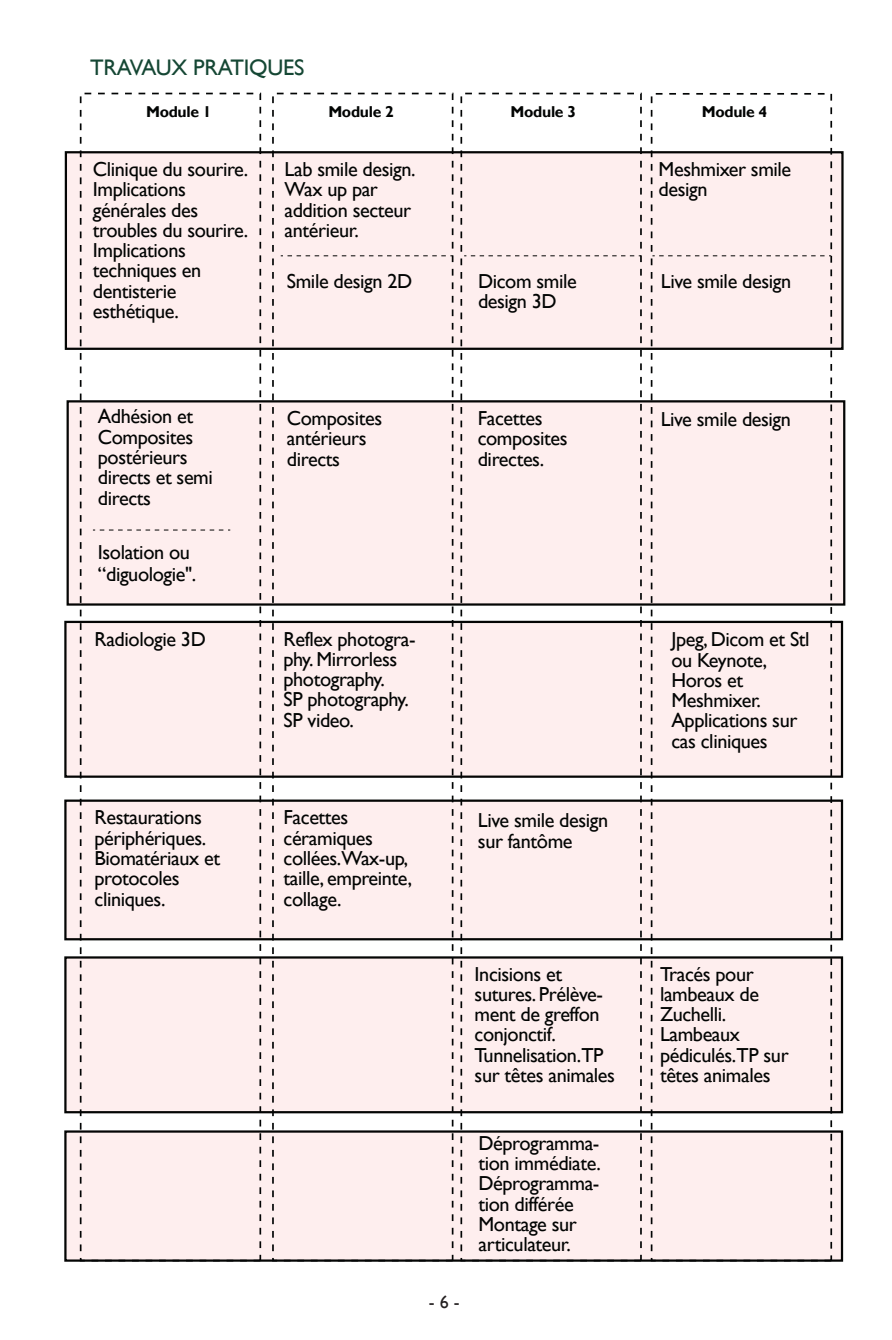
<style>
.page{position:relative;width:892px;height:1340px;background:#fff}
.page>*{position:absolute;margin:0;border:0;box-sizing:border-box;transform-origin:0 0}
.t1{font:22.5px "Gill Sans";letter-spacing:-.01em;color:#154734}
.t2{font:20.25px/20.2px "Gill Sans";letter-spacing:-.02em;color:#020403}
.t3{font:18px "Gill Sans";color:#231f20}
.t4{font:700 15.75px "Gill Sans";letter-spacing:-.02em;color:#020403}
</style>
<div class="page">
<div style="left:65px;top:151px;width:778px;height:199px;background:#feeeee;border:2px solid #040504"></div>
<svg style="left:281px;top:255px;width:165px;height:1px"></svg>
<svg style="left:654px;top:255px;width:171px;height:1px"></svg>
<svg style="left:464px;top:255px;width:175px;height:1px"></svg>
<div style="left:64px;top:799px;width:779px;height:141px;background:#feeeee;border:2px solid #040504"></div>
<div style="left:64px;top:956px;width:779px;height:157px;background:#feeeee;border:2px solid #040504"></div>
<div style="left:64px;top:1130px;width:779px;height:131px;background:#feeeee;border:2px solid #040504"></div>
<div style="left:64px;top:621px;width:779px;height:156px;background:#feeeee;border:2px solid #040504"></div>
<div style="left:67px;top:400px;width:778px;height:205px;background:#feeeee;border:2px solid #040504"></div>
<svg style="left:93px;top:529px;width:137px;height:1px"></svg>
<div style="left:80px;top:93px;width:181px;height:1168px;border:2px dashed #020404"></div>
<div style="left:272px;top:93px;width:181px;height:1168px;border:2px dashed #020404"></div>
<div style="left:460px;top:93px;width:182px;height:1168px;border:2px dashed #020404"></div>
<div style="left:651px;top:93px;width:181px;height:1168px;border:2px dashed #020404"></div>
<p class="t1" style="left:90px;top:54px;width:216px">TRAVAUX PRATIQUES</p>
<p class="t4" style="left:146px;top:102px;width:67px">Module 1</p>
<p class="t4" style="left:328px;top:102px;width:67px">Module 2</p>
<p class="t4" style="left:511px;top:102px;width:67px">Module 3</p>
<p class="t4" style="left:702px;top:102px;width:67px">Module 4</p>
<p class="t2" style="left:93px;top:159px;width:157px">Clinique du sourire.<br>Implications générales des troubles du sourire.<br>Implications techniques en dentisterie esthétique.</p>
<p class="t2" style="left:285px;top:159px;width:132px">Lab smile design.<br>Wax up par addition secteur antérieur.</p>
<p class="t2" style="left:287px;top:272px;width:127px">Smile design 2D</p>
<p class="t2" style="left:478px;top:271px;width:100px">Dicom smile design 3D</p>
<p class="t2" style="left:658px;top:159px;width:134px">Meshmixer smile design</p>
<p class="t2" style="left:661px;top:272px;width:132px">Live smile design</p>
<p class="t2" style="left:98px;top:407px;width:117px">Adhésion et<br>Composites postérieurs directs et semi directs</p>
<p class="t2" style="left:98px;top:541px;width:100px;line-height:22.5px">Isolation ou “diguologie".</p>
<p class="t2" style="left:287px;top:408px;width:97px">Composites antérieurs directs</p>
<p class="t2" style="left:478px;top:408px;width:91px">Facettes composites directes.</p>
<p class="t2" style="left:661px;top:409px;width:132px">Live smile design</p>
<p class="t2" style="left:95px;top:629px;width:113px">Radiologie 3D</p>
<p class="t2" style="left:283px;top:629px;width:134px">Reflex photogra&shy;phy. Mirrorless photography.<br>SP photography.<br>SP video.</p>
<p class="t2" style="left:671px;top:629px;width:140px">Jpeg, Dicom et Stl ou Keynote,<br>Horos et<br>Meshmixer.<br>Applications sur cas cliniques</p>
<p class="t2" style="left:95px;top:808px;width:127px">Restaurations périphériques.<br>Biomatériaux et protocoles cliniques.</p>
<p class="t2" style="left:283px;top:808px;width:130px">Facettes céramiques collées.Wax-up, taille, empreinte, collage.</p>
<p class="t2" style="left:478px;top:810px;width:132px">Live smile design sur fantôme</p>
<p class="t2" style="left:475px;top:963px;width:142px">Incisions et sutures. Prélève&shy;ment de greffon conjonctif.<br>Tunnelisation.TP sur têtes animales</p>
<p class="t3" style="left:429px;top:1291px;width:32px">- 6 -</p>
<p class="t2" style="left:478px;top:1133px;width:124px">Déprogramma&shy;tion immédiate.<br>Déprogramma&shy;tion différée<br>Montage sur articulateur.</p>
<p class="t2" style="left:660px;top:963px;width:130px">Tracés pour lambeaux de<br>Zuchelli.<br>Lambeaux pédiculés.TP sur têtes animales</p>
</div>
